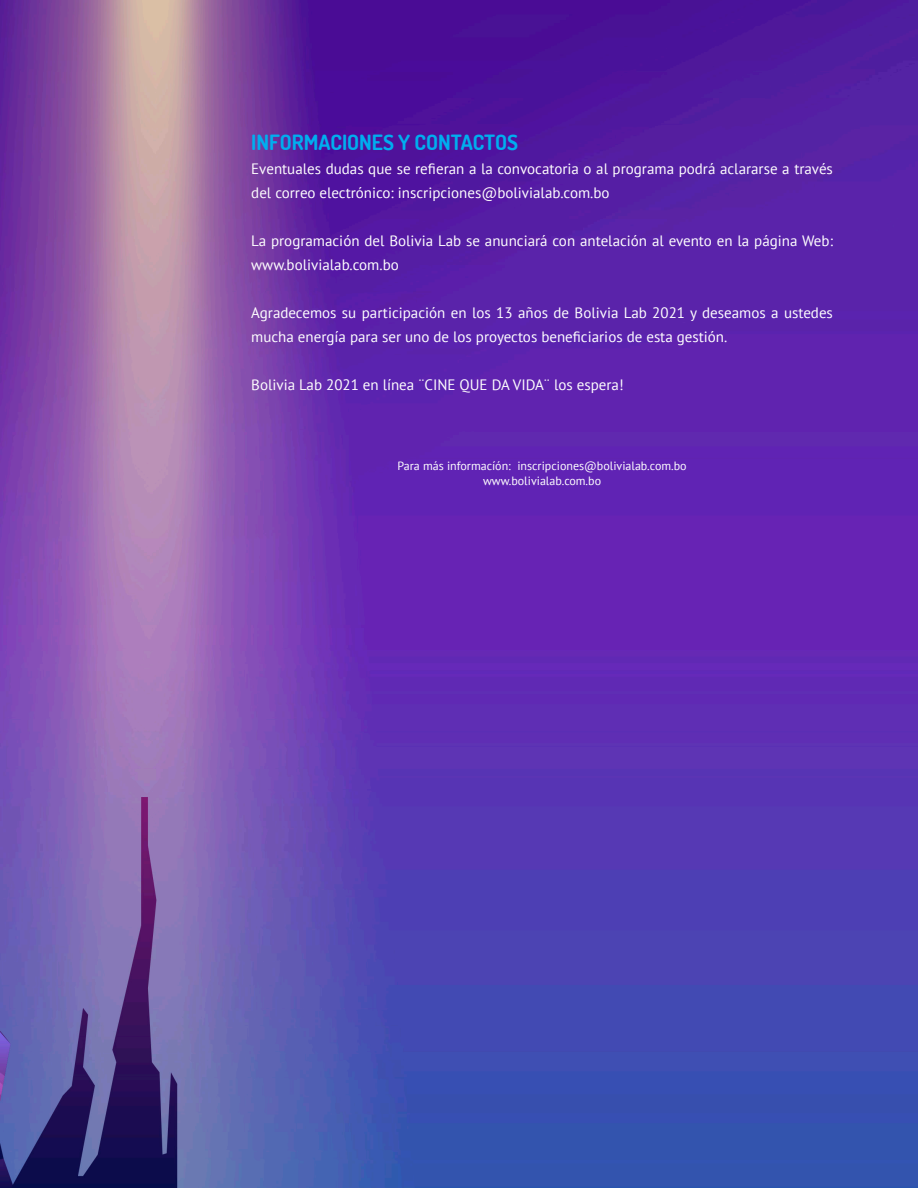
<style>
.page{position:relative;width:918px;height:1188px;background:#fff}
.page>*{position:absolute;margin:0;border:0;box-sizing:border-box;transform-origin:0 0}
.Subtitulos{font:700 21px "Dosis";color:#00aeef}
.t1{font:15px/24px "PT Sans";color:#fff}
.texto{font:12px "PT Sans";color:#fff}
</style>
<div class="page">
<img style="left:0;top:0;width:918px;height:1188px">
<p class="Subtitulos" style="left:251px;top:128px;width:268px">INFORMACIONES Y CONTACTOS</p>
<p class="t1" style="left:251px;top:156px;width:583px">Eventuales dudas que se refieran a la convocatoria o al programa podrá aclararse a través del correo electrónico: inscripciones@bolivialab.com.bo</p>
<p class="t1" style="left:251px;top:228px;width:583px">La programación del Bolivia Lab se anunciará con antelación al evento en la página Web: www.bolivialab.com.bo</p>
<p class="t1" style="left:251px;top:300px;width:583px">Agradecemos su participación en los 13 años de Bolivia Lab 2021 y deseamos a ustedes mucha energía para ser uno de los proyectos beneficiarios de esta gestión.</p>
<p class="t1" style="left:251px;top:372px;width:374px">Bolivia Lab 2021 en línea ¨CINE QUE DA VIDA¨ los espera!</p>
<p class="texto" style="left:398px;top:458px;width:291px">Para más informacíón: inscripciones@bolivialab.com.bo</p>
<p class="texto" style="left:483px;top:473px;width:120px">www.bolivialab.com.bo</p>
</div>
